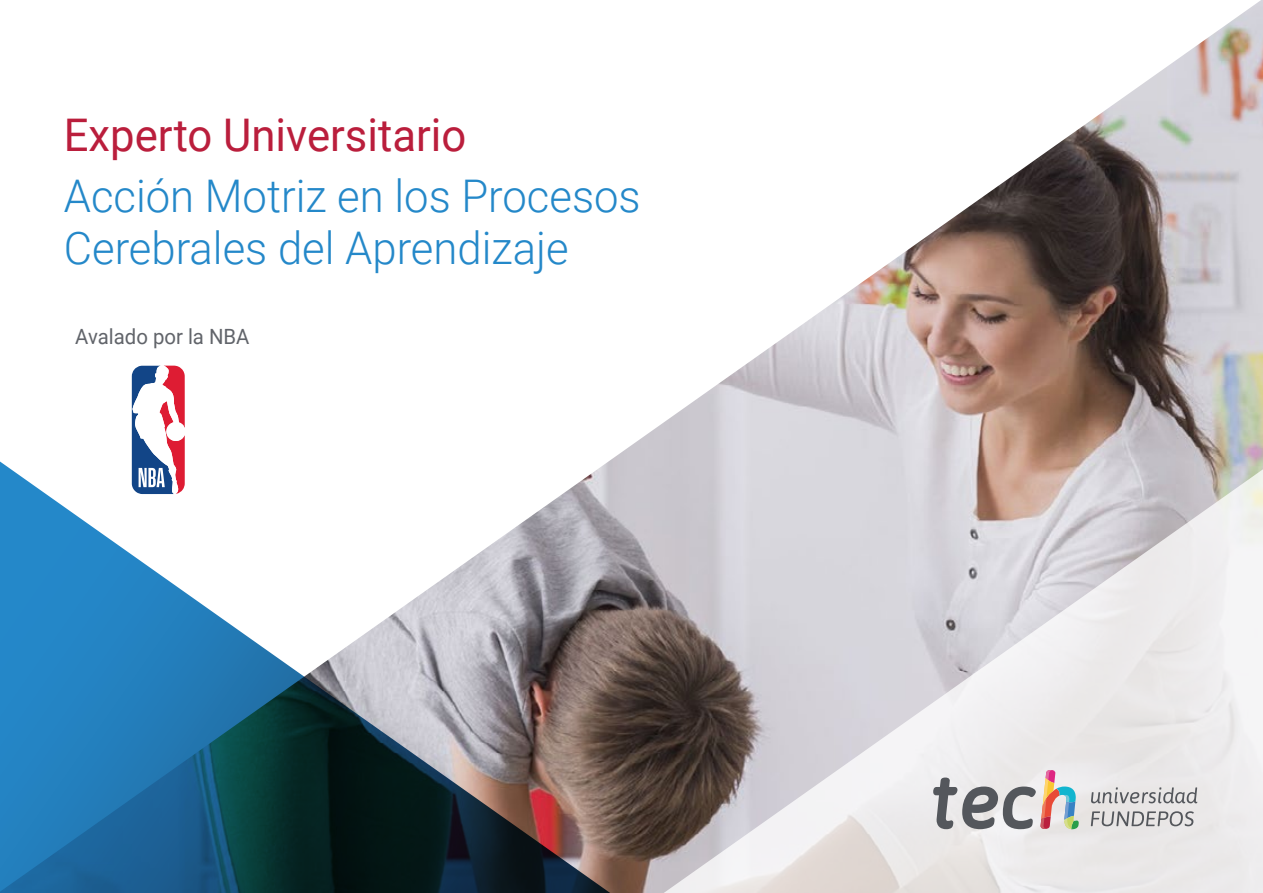
<style>
.page{position:relative;width:1263px;height:893px;background:#fff}
.page>*{position:absolute;margin:0;border:0;box-sizing:border-box;transform-origin:0 0}
.t1{font:300 45px/52.5px "Roboto";color:#2488c9}
.t2{font:45px "Roboto";color:#ba1e3c}
.t3{font:21px "Roboto";color:#61646a}
</style>
<div class="page">
<img style="left:131px;top:0;width:1132px;height:454px">
<svg style="left:640px;top:454px;width:623px;height:439px;background:#d2ced0"></svg>
<svg style="left:0;top:446px;width:640px;height:447px"></svg>
<svg style="left:132px;top:366px;width:53px;height:128px"></svg>
<svg style="left:933px;top:770px;width:146px;height:59px;background:#bcb8b8"></svg>
<svg style="left:1091px;top:787px;width:106px;height:16px;background:#c0bfc0"></svg>
<svg style="left:1091px;top:811px;width:103px;height:15px;background:#b8b7b8"></svg>
<p class="t2" style="left:64px;top:103px;width:404px">Experto Universitario</p>
<p class="t1" style="left:64px;top:168px;width:578px">Acción Motriz en los Procesos<br>Cerebrales del Aprendizaje</p>
<p class="t3" style="left:75px;top:322px;width:176px">Avalado por la NBA</p>
</div>
